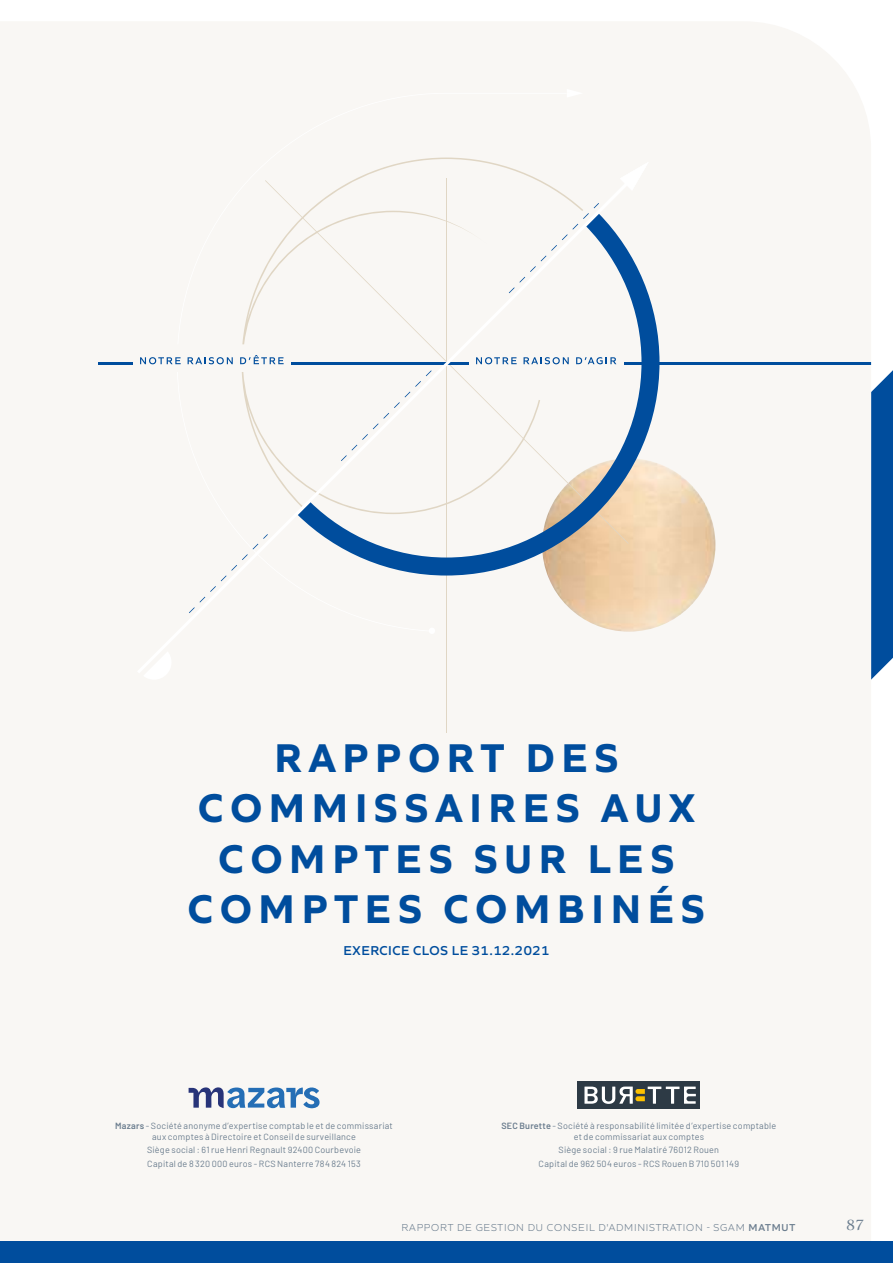
<style>
.page{position:relative;width:893px;height:1263px;background:#fff}
.page>*{position:absolute;margin:0;border:0;box-sizing:border-box;transform-origin:0 0}
.t1{font:700 42px/50.4px "Quiet Sans";letter-spacing:.16em;color:#004d9d;text-align:center}
.t2{font:600 18px "Canto";color:#6c7e8f}
.t3{font:600 13.5px "Quiet Sans";letter-spacing:.04em;color:#004d9d}
.t4{font:300 10.5px "Quiet Sans";letter-spacing:.075em;color:#6c7e8f}
.t5{font:9px/11.2px "Barlow";letter-spacing:.025em;color:#6c7e8f;text-align:center}
.s1{font-weight:600}
</style>
<div class="page">
<svg style="left:871px;top:362px;width:22px;height:318px;background:#1a5fa7"></svg>
<hr style="left:0;top:0;width:1px;height:1263px;background:#f9f7f4">
<div style="left:1px;top:22px;width:870px;height:1219px;background:#f9f7f4"></div>
<img style="left:542px;top:458px;width:173px;height:174px;border-radius:87px">
<hr style="left:446px;top:179px;width:1px;height:554px;background:#e0d6c4">
<div style="left:177px;top:93px;width:390px;height:69px;background:#f9f7f4"></div>
<svg style="left:567px;top:89px;width:16px;height:9px"></svg>
<svg style="left:242px;top:158px;width:341px;height:4px"></svg>
<hr style="left:624px;top:362px;width:247px;height:2px;background:#004d9d">
<hr style="left:98px;top:362px;width:34px;height:2px;background:#004d9d">
<svg style="left:649px;top:214px;width:10px;height:361px"></svg>
<svg style="left:137px;top:162px;width:512px;height:511px;fill:#f9f7f4"></svg>
<svg style="left:143px;top:651px;width:29px;height:29px"></svg>
<div style="left:0;top:1241px;width:893px;height:22px;background:#004d9d"></div>
<svg style="left:189px;top:1087px;width:131px;height:21px"></svg>
<div style="left:578px;top:1081px;width:122px;height:27px;background:#2d3a45"></div>
<svg style="left:584px;top:1086px;width:112px;height:18px"></svg>
<h1 class="t1" style="left:188px;top:729px;width:519px">RAPPORT DES<br>COMMISSAIRES AUX<br>COMPTES SUR LES<br>COMPTES COMBINÉS</h1>
<h3 class="t3" style="left:344px;top:941px;width:207px">EXERCICE CLOS LE 31.12.2021</h3>
<p class="t5" style="left:115px;top:1119px;width:279px"><span class="s1">Mazars</span> - Société anonyme d’expertise comptab le et de commissariat aux comptes à Directoire et Conseil de surveillance</p>
<p class="t5" style="left:147px;top:1143px;width:215px;line-height:13.5px;text-align:left">Siège social : 61 rue Henri Regnault 92400 Courbevoie<br>Capital de 8 320 000 euros - RCS Nanterre 784 824 153</p>
<p class="t5" style="left:501px;top:1119px;width:276px"><span class="s1">SEC Burette</span> - Société à responsabilité limitée d’expertise comptable et de commissariat aux comptes</p>
<p class="t5" style="left:539px;top:1143px;width:202px;line-height:13.5px">Siège social : 9 rue Malatiré 76012 Rouen<br>Capital de 962 504 euros - RCS Rouen B 710 501 149</p>
<p class="t4" style="left:402px;top:1220px;width:395px">RAPPORT DE GESTION DU CONSEIL D'ADMINISTRATION - SGAM <span class="s1">MATMUT</span></p>
<h2 class="t2" style="left:846px;top:1213px;width:18px">87</h2>
</div>
